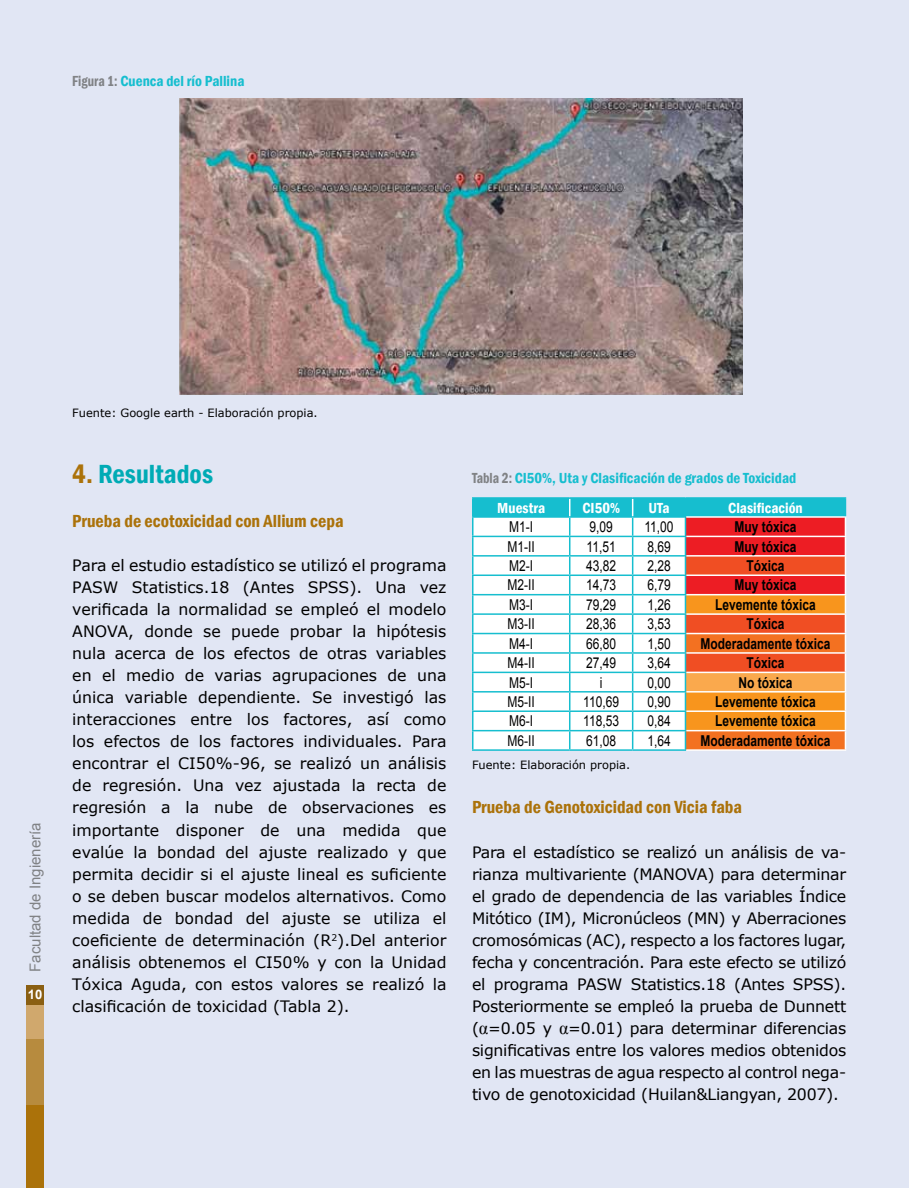
<style>
.page{position:relative;width:910px;height:1188px;background:#fff}
.page>*{position:absolute;margin:0;border:0;box-sizing:border-box;transform-origin:0 0}
.t1{font:600 condensed 27px "Franklin Gothic";color:#00abb5}
.t2{font:600 condensed 18px "Franklin Gothic";color:#ab720a}
.t3{font:15.75px/22px "Verdana";letter-spacing:-.015em;color:#000;text-align:justify}
.t4{font:15px "Arial";color:#000;scale:.8 1}
.t5{font:700 15px "Arial";color:#000;scale:.8 1}
.t6{font:600 condensed 15px/30px "Franklin Gothic";color:#16becf}
.t7{font:600 condensed 15px "Franklin Gothic";color:#fff}
.t8{font:15px "Arial";color:#808285}
.t9{font:700 13.05px "Arial";color:#fff}
.t10{font:11.4px "Verdana";color:#000}
.s1{color:#808285}
.s2{color:#ab720a}
.s3{color:#fff}
.s4{font-family:"Times New Roman";font-size:18px}
</style>
<div class="page">
<div style="left:0;top:0;width:908px;height:1188px;background:#e1e6f4"></div>
<hr style="left:472px;top:497px;width:98px;height:2px;background:#16becf">
<hr style="left:570px;top:497px;width:63px;height:2px;background:#16becf">
<hr style="left:633px;top:497px;width:52px;height:2px;background:#16becf">
<hr style="left:685px;top:497px;width:161px;height:2px;background:#16becf">
<svg style="left:472px;top:498px;width:374px;height:251px;background:#dcbda9"></svg>
<hr style="left:472px;top:749px;width:98px;height:2px;background:#16becf">
<hr style="left:570px;top:749px;width:63px;height:2px;background:#16becf">
<hr style="left:633px;top:749px;width:53px;height:2px;background:#16becf">
<hr style="left:686px;top:749px;width:160px;height:2px;background:#fff">
<img style="left:180px;top:99px;width:563px;height:296px">
<div style="left:26px;top:1036px;width:18px;height:100px;background:#b78b3e"></div>
<div style="left:26px;top:1106px;width:18px;height:82px;background:#ab720a"></div>
<div style="left:26px;top:992px;width:18px;height:47px;background:#d0a86d"></div>
<div style="left:26px;top:985px;width:18px;height:20px;background:#8a5f12"></div>
<p class="t6" style="left:72px;top:66px;width:174px"><span class="s1">Figura 1:</span> Cuenca del río Pallina</p>
<p class="t8" style="left:25px;top:972px;width:151px;rotate:-90deg">Facultad de Ingienería</p>
<p class="t9" style="left:28px;top:985px;width:16px">10</p>
<p class="t10" style="left:72px;top:405px;width:247px">Fuente: Google earth - Elaboración propia.</p>
<h1 class="t1" style="left:72px;top:456px;width:142px"><span class="s2">4.</span> Resultados</h1>
<p class="t2" style="left:72px;top:509px;width:273px">Prueba de ecotoxicidad con Allium cepa</p>
<p class="t3" style="left:72px;top:554px;width:376px">Para el estudio estadístico se utilizó el programa PASW Statistics.18 (Antes SPSS). Una vez verificada la normalidad se empleó el modelo ANOVA, donde se puede probar la hipótesis nula acerca de los efectos de otras variables en el medio de varias agrupaciones de una única variable dependiente. Se investigó las interacciones entre los factores, así como los efectos de los factores individuales. Para encontrar el CI50%-96, se realizó un análisis de regresión. Una vez ajustada la recta de regresión a la nube de observaciones es importante disponer de una medida que evalúe la bondad del ajuste realizado y que permita decidir si el ajuste lineal es suficiente o se deben buscar modelos alternativos. Como medida de bondad del ajuste se utiliza el coeficiente de determinación (R<sup>2</sup>).Del anterior análisis obtenemos el CI50% y con la Unidad Tóxica Aguda, con estos valores se realizó la clasificación de toxicidad (Tabla 2).</p>
<p class="t6" style="left:497px;top:463px;width:301px;text-indent:-25px"><span class="s1">Tabla 2:</span> CI50%, Uta y Clasificación de grados de Toxicidad<br><span class="s3">Muestra</span></p>
<p class="t7" style="left:582px;top:498px;width:39px">CI50%</p>
<p class="t7" style="left:648px;top:498px;width:23px">UTa</p>
<p class="t7" style="left:728px;top:498px;width:76px">Clasificación</p>
<p class="t4" style="left:509px;top:517px;width:31px">M1-I</p>
<p class="t4" style="left:589px;top:517px;width:31px">9,09</p>
<p class="t4" style="left:644px;top:517px;width:38px">11,00</p>
<p class="t5" style="left:734px;top:516px;width:79px">Muy tóxica</p>
<p class="t4" style="left:508px;top:536px;width:36px">M1-II</p>
<p class="t4" style="left:587px;top:536px;width:38px">11,51</p>
<p class="t4" style="left:647px;top:536px;width:31px">8,69</p>
<p class="t5" style="left:734px;top:536px;width:79px">Muy tóxica</p>
<p class="t4" style="left:509px;top:555px;width:31px">M2-I</p>
<p class="t4" style="left:586px;top:555px;width:39px">43,82</p>
<p class="t4" style="left:647px;top:555px;width:31px">2,28</p>
<p class="t5" style="left:746px;top:555px;width:49px">Tóxica</p>
<p class="t4" style="left:508px;top:575px;width:36px">M2-II</p>
<p class="t4" style="left:586px;top:575px;width:39px">14,73</p>
<p class="t4" style="left:647px;top:575px;width:31px">6,79</p>
<p class="t5" style="left:734px;top:575px;width:79px">Muy tóxica</p>
<p class="t4" style="left:509px;top:594px;width:31px">M3-I</p>
<p class="t4" style="left:586px;top:594px;width:39px">79,29</p>
<p class="t4" style="left:647px;top:594px;width:31px">1,26</p>
<p class="t5" style="left:715px;top:594px;width:127px">Levemente tóxica</p>
<p class="t4" style="left:508px;top:614px;width:36px">M3-II</p>
<p class="t4" style="left:586px;top:614px;width:39px">28,36</p>
<p class="t4" style="left:647px;top:614px;width:31px">3,53</p>
<p class="t5" style="left:746px;top:613px;width:49px">Tóxica</p>
<p class="t4" style="left:509px;top:633px;width:31px">M4-I</p>
<p class="t4" style="left:586px;top:633px;width:39px">66,80</p>
<p class="t4" style="left:647px;top:633px;width:31px">1,50</p>
<p class="t5" style="left:700px;top:633px;width:164px">Moderadamente tóxica</p>
<p class="t4" style="left:508px;top:653px;width:36px">M4-II</p>
<p class="t4" style="left:586px;top:653px;width:39px">27,49</p>
<p class="t4" style="left:647px;top:653px;width:31px">3,64</p>
<p class="t5" style="left:746px;top:652px;width:49px">Tóxica</p>
<p class="t4" style="left:509px;top:672px;width:31px">M5-I</p>
<p class="t4" style="left:600px;top:672px;width:5px">i</p>
<p class="t4" style="left:647px;top:672px;width:31px">0,00</p>
<p class="t5" style="left:738px;top:672px;width:69px">No tóxica</p>
<p class="t4" style="left:508px;top:691px;width:36px">M5-II</p>
<p class="t4" style="left:583px;top:691px;width:46px">110,69</p>
<p class="t4" style="left:647px;top:691px;width:31px">0,90</p>
<p class="t5" style="left:715px;top:691px;width:127px">Levemente tóxica</p>
<p class="t4" style="left:509px;top:711px;width:31px">M6-I</p>
<p class="t4" style="left:583px;top:711px;width:46px">118,53</p>
<p class="t4" style="left:647px;top:711px;width:31px">0,84</p>
<p class="t5" style="left:715px;top:711px;width:127px">Levemente tóxica</p>
<p class="t4" style="left:507px;top:730px;width:36px">M6-II</p>
<p class="t4" style="left:586px;top:730px;width:39px">61,08</p>
<p class="t4" style="left:647px;top:730px;width:31px">1,64</p>
<p class="t5" style="left:700px;top:730px;width:164px">Moderadamente tóxica</p>
<p class="t10" style="left:472px;top:757px;width:160px">Fuente: Elaboración propia.</p>
<p class="t2" style="left:472px;top:795px;width:272px">Prueba de Genotoxicidad con Vicia faba</p>
<p class="t3" style="left:472px;top:841px;width:376px">Para el estadístico se realizó un análisis de va&shy;rianza multivariente (MANOVA) para determinar el grado de dependencia de las variables Índice Mitótico (IM), Micronúcleos (MN) y Aberraciones cromosómicas (AC), respecto a los factores lugar, fecha y concentración. Para este efecto se utilizó el programa PASW Statistics.18 (Antes SPSS).<br>Posteriormente se empleó la prueba de Dunnett (<span class="s4">α</span>=0.05 y <span class="s4">α</span>=0.01) para determinar diferencias significativas entre los valores medios obtenidos en las muestras de agua respecto al control nega&shy;tivo de genotoxicidad (Huilan&amp;Liangyan, 2007).</p>
</div>
